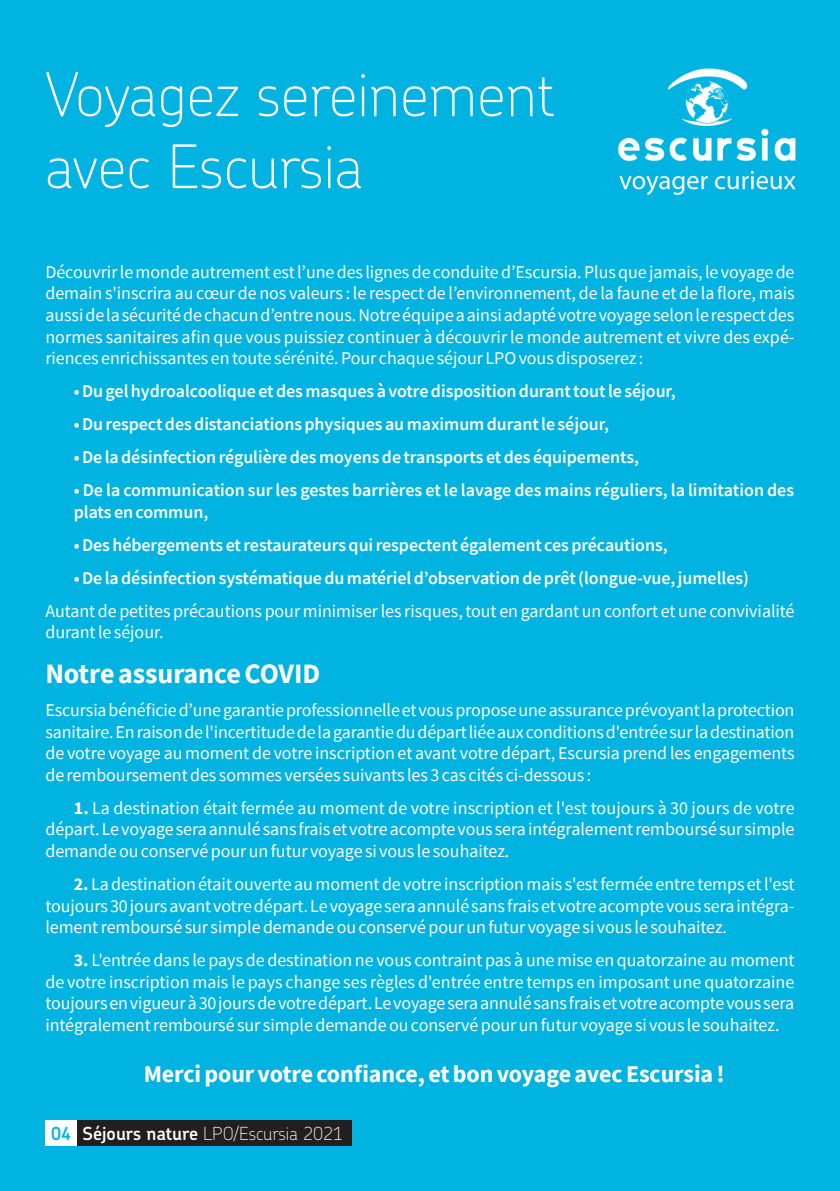
<style>
.page{position:relative;width:840px;height:1191px;background:#fff}
.page>*{position:absolute;margin:0;border:0;box-sizing:border-box;transform-origin:0 0}
.t1{font:100 60px/72px "Chevin Pro";color:#fff}
.t2{font:700 28px "Source Sans Pro";letter-spacing:-.005em;color:#fff}
.t3{font:700 24px "Source Sans Pro";letter-spacing:-.005em;color:#fff}
.t4{font:18px/21.6px "Source Sans Pro";letter-spacing:-.005em;color:#fff;text-align:justify}
.t5{font:600 18px/21.6px "Source Sans Pro";letter-spacing:-.005em;color:#fff}
.t6{font:100 18px "Chevin Pro";color:#fff}
.s1{font-weight:700}
.s2{font-weight:600;color:#00b3e0}
.s3{font-weight:600}
</style>
<div class="page">
<div style="left:0;top:0;width:839px;height:1191px;background:#00b3e0"></div>
<div style="left:77px;top:1120px;width:274px;height:25px;background:#231f20"></div>
<div style="left:45px;top:1120px;width:32px;height:25px;background:#fff"></div>
<img style="left:618px;top:68px;width:178px;height:127px">
<h1 class="t1" style="left:45px;top:56px;width:510px">Voyagez sereinement avec Escursia</h1>
<p class="t4" style="left:45px;top:261px;width:750px">Découvrir le monde autrement est l’une des lignes de conduite d’Escursia. Plus que jamais, le voyage de demain s'inscrira au cœur de nos valeurs : le respect de l’environnement, de la faune et de la flore, mais aussi de la sécurité de chacun d’entre nous. Notre équipe a ainsi adapté votre voyage selon le respect des normes sanitaires afin que vous puissiez continuer à découvrir le monde autrement et vivre des expé&shy;riences enrichissantes en toute sérénité. Pour chaque séjour LPO vous disposerez :</p>
<p class="t5" style="left:74px;top:380px;width:603px">• Du gel hydroalcoolique et des masques à votre disposition durant tout le séjour,</p>
<p class="t5" style="left:74px;top:413px;width:536px">• Du respect des distanciations physiques au maximum durant le séjour,</p>
<p class="t5" style="left:74px;top:446px;width:566px">• De la désinfection régulière des moyens de transports et des équipements,</p>
<p class="t5" style="left:74px;top:479px;width:721px">• De la communication sur les gestes barrières et le lavage des mains réguliers, la limitation des plats en commun,</p>
<p class="t5" style="left:74px;top:533px;width:595px">• Des hébergements et restaurateurs qui respectent également ces précautions,</p>
<p class="t5" style="left:74px;top:566px;width:676px">• De la désinfection systématique du matériel d’observation de prêt (longue-vue, jumelles)</p>
<p class="t4" style="left:45px;top:599px;width:750px">Autant de petites précautions pour minimiser les risques, tout en gardant un confort et une convivialité durant le séjour.</p>
<h2 class="t2" style="left:45px;top:655px;width:276px">Notre assurance COVID</h2>
<p class="t4" style="left:45px;top:699px;width:750px">Escursia bénéficie d’une garantie professionnelle et vous propose une assurance prévoyant la protection sanitaire. En raison de l'incertitude de la garantie du départ liée aux conditions d'entrée sur la destination de votre voyage au moment de votre inscription et avant votre départ, Escursia prend les engagements de remboursement des sommes versées suivants les 3 cas cités ci-dessous :</p>
<p class="t4" style="left:45px;top:797px;width:750px;text-indent:28px"><span class="s1">1.</span> La destination était fermée au moment de votre inscription et l'est toujours à 30 jours de votre départ. Le voyage sera annulé sans frais et votre acompte vous sera intégralement remboursé sur simple demande ou conservé pour un futur voyage si vous le souhaitez.</p>
<p class="t4" style="left:45px;top:873px;width:750px;text-indent:28px"><span class="s1">2.</span> La destination était ouverte au moment de votre inscription mais s'est fermée entre temps et l'est toujours 30 jours avant votre départ. Le voyage sera annulé sans frais et votre acompte vous sera intégra&shy;lement remboursé sur simple demande ou conservé pour un futur voyage si vous le souhaitez.</p>
<p class="t4" style="left:45px;top:949px;width:750px;text-indent:28px"><span class="s1">3.</span> L'entrée dans le pays de destination ne vous contraint pas à une mise en quatorzaine au moment de votre inscription mais le pays change ses règles d'entrée entre temps en imposant une quatorzaine toujours en vigueur à 30 jours de votre départ. Le voyage sera annulé sans frais et votre acompte vous sera intégralement remboursé sur simple demande ou conservé pour un futur voyage si vous le souhaitez.</p>
<h3 class="t3" style="left:144px;top:1058px;width:582px">Merci pour votre confiance, et bon voyage avec Escursia !</h3>
<p class="t6" style="left:51px;top:1121px;width:294px"><span class="s2">04</span> <span class="s3">Séjours nature</span> LPO/Escursia 2021</p>
</div>
